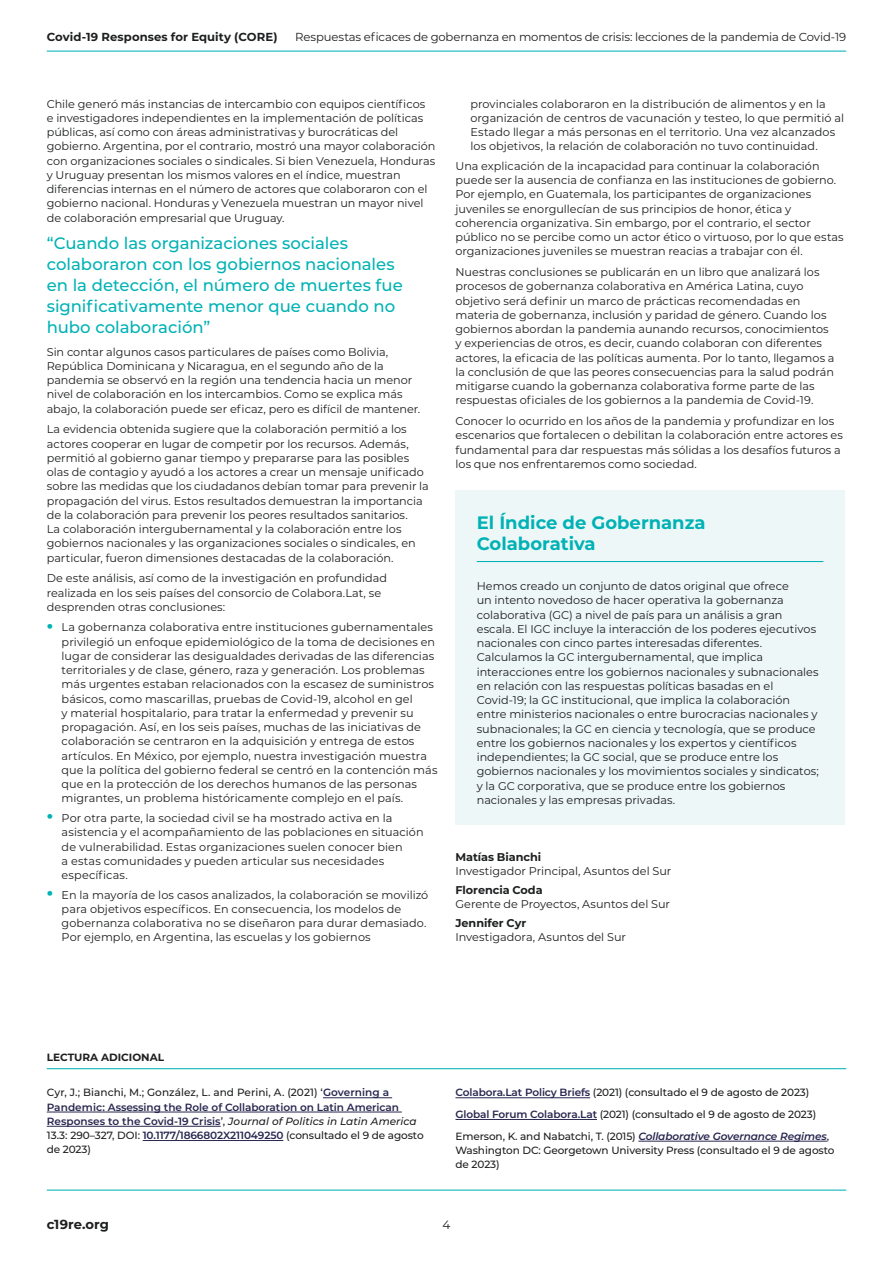
<style>
.page{position:relative;width:893px;height:1263px;background:#fff}
.page>*{position:absolute;margin:0;border:0;box-sizing:border-box;transform-origin:0 0}
.t1{font:700 18px/21px "Montserrat";color:#00b2b5}
.t2{font:500 16.5px/21px "Montserrat";color:#00b2b5}
.t3{font:700 13.2px "Montserrat";color:#1d1e1f}
.t4{font:12px "Montserrat";color:#1d1e1f}
.t5{font:11.7px "Montserrat";letter-spacing:-.01em;color:#1d1e1f}
.t6{font:700 11.7px "Montserrat";letter-spacing:.01em;color:#1d1e1f}
.t7{font:11.25px/14.2px "Montserrat";color:#1d1e1f}
.t8{font:700 11.25px "Montserrat";letter-spacing:-.005em;color:#1d1e1f}
.t9{font:600 10.5px/14.2px "Montserrat";letter-spacing:-.005em;color:#27264e}
.t10{font:500 10.5px/21.8px "Montserrat";letter-spacing:-.01em;color:#1d1e1f}
.t11{font:700 10.5px "Montserrat";color:#1d1e1f}
.s1{font-weight:800;font-size:16.5px;color:#00b2b5}
.s2{font-weight:500;color:#1d1e1f}
.s3{font-weight:500;font-style:italic;color:#1d1e1f}
.s4{font-weight:600;color:#27264e}
.s5{font-weight:600;font-style:italic;color:#27264e}
</style>
<div class="page">
<hr style="left:47px;top:1189px;width:799px;height:1px;background:#00b2b5">
<hr style="left:47px;top:51px;width:799px;height:1px;background:#00b2b5">
<hr style="left:47px;top:1068px;width:799px;height:1px;background:#00b2b5">
<hr style="left:323px;top:1097px;width:69px;height:1px;background:#27264e">
<hr style="left:47px;top:1112px;width:355px;height:1px;background:#27264e">
<hr style="left:47px;top:1126px;width:174px;height:1px;background:#27264e">
<hr style="left:143px;top:1140px;width:140px;height:1px;background:#27264e">
<hr style="left:455px;top:1097px;width:135px;height:1px;background:#27264e">
<hr style="left:455px;top:1119px;width:142px;height:1px;background:#27264e">
<hr style="left:638px;top:1141px;width:189px;height:1px;background:#27264e">
<div style="left:455px;top:491px;width:390px;height:334px;background:#eef7f7"></div>
<hr style="left:477px;top:561px;width:346px;height:1px;background:#00b2b5">
<p class="t6" style="left:47px;top:28px;width:232px">Covid-19 Responses for Equity (CORE)</p>
<p class="t5" style="left:295px;top:29px;width:552px">Respuestas eficaces de gobernanza en momentos de crisis: lecciones de la pandemia de Covid-19</p>
<p class="t7" style="left:47px;top:96px;width:390px">Chile generó más instancias de intercambio con equipos científicos<br>e investigadores independientes en la implementación de políticas públicas, así como con áreas administrativas y burocráticas del gobierno. Argentina, por el contrario, mostró una mayor colaboración con organizaciones sociales o sindicales. Si bien Venezuela, Honduras y Uruguay presentan los mismos valores en el índice, muestran diferencias internas en el número de actores que colaboraron con el gobierno nacional. Honduras y Venezuela muestran un mayor nivel de colaboración empresarial que Uruguay.</p>
<h2 class="t2" style="left:47px;top:232px;width:357px">“Cuando las organizaciones sociales colaboraron con los gobiernos nacionales en la detección, el número de muertes fue significativamente menor que cuando no hubo colaboración”</h2>
<p class="t7" style="left:47px;top:344px;width:375px">Sin contar algunos casos particulares de países como Bolivia, República Dominicana y Nicaragua, en el segundo año de la pandemia se observó en la región una tendencia hacia un menor nivel de colaboración en los intercambios. Como se explica más abajo, la colaboración puede ser eficaz, pero es difícil de mantener.</p>
<p class="t7" style="left:47px;top:422px;width:384px">La evidencia obtenida sugiere que la colaboración permitió a los actores cooperar en lugar de competir por los recursos. Además, permitió al gobierno ganar tiempo y prepararse para las posibles olas de contagio y ayudó a los actores a crear un mensaje unificado sobre las medidas que los ciudadanos debían tomar para prevenir la propagación del virus. Estos resultados demuestran la importancia de la colaboración para prevenir los peores resultados sanitarios.<br>La colaboración intergubernamental y la colaboración entre los gobiernos nacionales y las organizaciones sociales o sindicales, en particular, fueron dimensiones destacadas de la colaboración.</p>
<p class="t7" style="left:47px;top:571px;width:342px">De este análisis, así como de la investigación en profundidad realizada en los seis países del consorcio de Colabora.Lat, se desprenden otras conclusiones:</p>
<p class="t7" style="left:62px;top:620px;width:377px;text-indent:-15px"><span class="s1">•</span> La gobernanza colaborativa entre instituciones gubernamentales privilegió un enfoque epidemiológico de la toma de decisiones en lugar de considerar las desigualdades derivadas de las diferencias territoriales y de clase, género, raza y generación. Los problemas más urgentes estaban relacionados con la escasez de suministros básicos, como mascarillas, pruebas de Covid-19, alcohol en gel<br>y material hospitalario, para tratar la enfermedad y prevenir su propagación. Así, en los seis países, muchas de las iniciativas de colaboración se centraron en la adquisición y entrega de estos artículos. En México, por ejemplo, nuestra investigación muestra que la política del gobierno federal se centró en la contención más que en la protección de los derechos humanos de las personas migrantes, un problema históricamente complejo en el país.</p>
<p class="t7" style="left:62px;top:810px;width:363px;text-indent:-15px"><span class="s1">•</span> Por otra parte, la sociedad civil se ha mostrado activa en la asistencia y el acompañamiento de las poblaciones en situación de vulnerabilidad. Estas organizaciones suelen conocer bien<br>a estas comunidades y pueden articular sus necesidades específicas.</p>
<p class="t7" style="left:62px;top:887px;width:368px;text-indent:-15px"><span class="s1">•</span> En la mayoría de los casos analizados, la colaboración se movilizó para objetivos específicos. En consecuencia, los modelos de gobernanza colaborativa no se diseñaron para durar demasiado.<br>Por ejemplo, en Argentina, las escuelas y los gobiernos</p>
<p class="t7" style="left:470px;top:96px;width:375px">provinciales colaboraron en la distribución de alimentos y en la organización de centros de vacunación y testeo, lo que permitió al Estado llegar a más personas en el territorio. Una vez alcanzados los objetivos, la relación de colaboración no tuvo continuidad.</p>
<p class="t7" style="left:455px;top:158px;width:390px">Una explicación de la incapacidad para continuar la colaboración puede ser la ausencia de confianza en las instituciones de gobierno.<br>Por ejemplo, en Guatemala, los participantes de organizaciones juveniles se enorgullecían de sus principios de honor, ética y coherencia organizativa. Sin embargo, por el contrario, el sector público no se percibe como un actor ético o virtuoso, por lo que estas organizaciones juveniles se muestran reacias a trabajar con él.</p>
<p class="t7" style="left:455px;top:265px;width:381px">Nuestras conclusiones se publicarán en un libro que analizará los procesos de gobernanza colaborativa en América Latina, cuyo objetivo será definir un marco de prácticas recomendadas en materia de gobernanza, inclusión y paridad de género. Cuando los gobiernos abordan la pandemia aunando recursos, conocimientos y experiencias de otros, es decir, cuando colaboran con diferentes actores, la eficacia de las políticas aumenta. Por lo tanto, llegamos a la conclusión de que las peores consecuencias para la salud podrán mitigarse cuando la gobernanza colaborativa forme parte de las respuestas oficiales de los gobiernos a la pandemia de Covid-19.</p>
<p class="t7" style="left:455px;top:413px;width:389px">Conocer lo ocurrido en los años de la pandemia y profundizar en los escenarios que fortalecen o debilitan la colaboración entre actores es fundamental para dar respuestas más sólidas a los desafíos futuros a los que nos enfrentaremos como sociedad.</p>
<h1 class="t1" style="left:477px;top:512px;width:230px">El Índice de Gobernanza<br>Colaborativa</h1>
<p class="t7" style="left:477px;top:579px;width:344px">Hemos creado un conjunto de datos original que ofrece<br>un intento novedoso de hacer operativa la gobernanza colaborativa (GC) a nivel de país para un análisis a gran escala. El IGC incluye la interacción de los poderes ejecutivos nacionales con cinco partes interesadas diferentes.<br>Calculamos la GC intergubernamental, que implica interacciones entre los gobiernos nacionales y subnacionales en relación con las respuestas políticas basadas en el Covid-19; la GC institucional, que implica la colaboración entre ministerios nacionales o entre burocracias nacionales y subnacionales; la GC en ciencia y tecnología, que se produce entre los gobiernos nacionales y los expertos y científicos independientes; la GC social, que se produce entre los gobiernos nacionales y los movimientos sociales y sindicatos; y la GC corporativa, que se produce entre los gobiernos nacionales y las empresas privadas.</p>
<p class="t8" style="left:455px;top:849px;width:87px">Matías Bianchi</p>
<p class="t7" style="left:455px;top:863px;width:217px">Investigador Principal, Asuntos del Sur</p>
<p class="t8" style="left:455px;top:882px;width:89px">Florencia Coda</p>
<p class="t7" style="left:455px;top:896px;width:216px">Gerente de Proyectos, Asuntos del Sur</p>
<p class="t8" style="left:455px;top:915px;width:72px">Jennifer Cyr</p>
<p class="t7" style="left:455px;top:929px;width:172px">Investigadora, Asuntos del Sur</p>
<p class="t11" style="left:47px;top:1049px;width:119px">LECTURA ADICIONAL</p>
<p class="t9" style="left:47px;top:1085px;width:378px"><span class="s2">Cyr, J.; Bianchi, M.; González, L. and Perini, A. (2021) ‘</span>Governing a Pandemic: Assessing the Role of Collaboration on Latin American Responses to the Covid-19 Crisis<span class="s2">’,</span> <span class="s3">Journal of Politics in Latin America </span><span class="s2">13.3: 290–327, DOI:</span> 10.1177/1866802X211049250 <span class="s2">(consultado el 9 de agosto de 2023)</span></p>
<p class="t10" style="left:455px;top:1081px;width:375px"><span class="s4">Colabora.Lat Policy Briefs</span> (2021) (consultado el 9 de agosto de 2023)<br><span class="s4">Global Forum Colabora.Lat</span> (2021) (consultado el 9 de agosto de 2023)<br>Emerson, K. and Nabatchi, T. (2015) <span class="s5">Collaborative Governance Regimes</span>,</p>
<p class="t10" style="left:455px;top:1142px;width:380px;line-height:14.2px">Washington DC: Georgetown University Press (consultado el 9 de agosto de 2023)</p>
<p class="t3" style="left:47px;top:1215px;width:64px">c19re.org</p>
<p class="t4" style="left:442px;top:1216px;width:9px">4</p>
</div>
